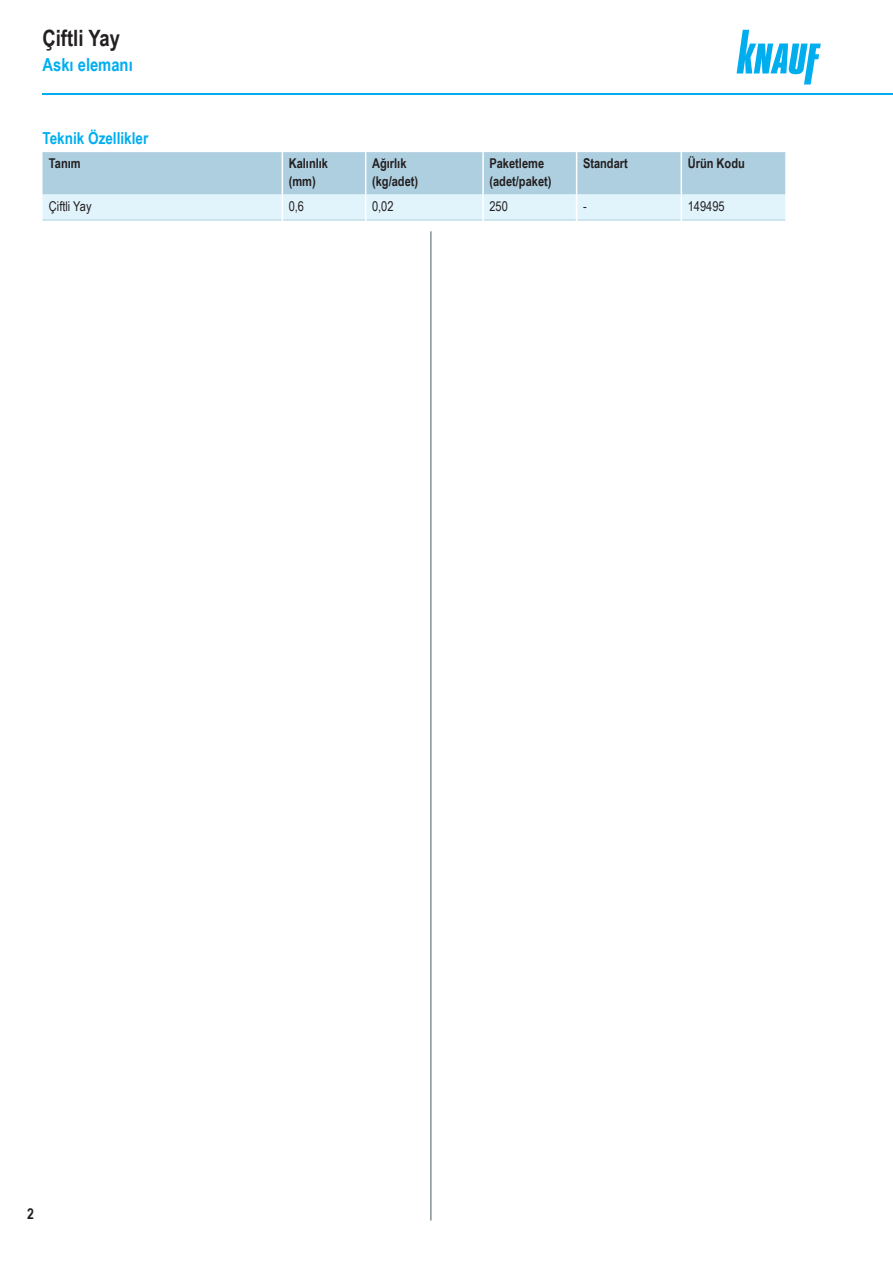
<style>
.page{position:relative;width:893px;height:1263px;background:#fff}
.page>*{position:absolute;margin:0;border:0;box-sizing:border-box;transform-origin:0 0}
.Ue1_Kap_li-S_TB{font:700 22.5px "Arial Narrow";color:#231f20}
.Ue1_Kap_li-S_TB-2{font:700 18px "Arial Narrow";color:#00aeef}
.Ue3_Beschreibung_11{font:700 16.5px "Arial Narrow";color:#00aeef}
.t1{font:700 15px "Arial Narrow";color:#231f20}
.Tab_Kopf_TB{font:700 13.5px "Arial Narrow";color:#231f20}
.Text_TB{font:13.5px "Arial Narrow";color:#231f20}
.Tab_Text_TB{font:13.5px "Arial Narrow";color:#231f20}
</style>
<div class="page">
<svg style="left:737px;top:30px;width:84px;height:54px"></svg>
<hr style="left:43px;top:220px;width:239px;height:1px;background:#aecfe0">
<hr style="left:366px;top:220px;width:116px;height:1px;background:#aecfe0">
<hr style="left:484px;top:220px;width:92px;height:1px;background:#aecfe0">
<hr style="left:577px;top:220px;width:104px;height:1px;background:#aecfe0">
<hr style="left:682px;top:220px;width:103px;height:1px;background:#aecfe0">
<hr style="left:283px;top:220px;width:82px;height:1px;background:#aecfe0">
<svg style="left:43px;top:152px;width:743px;height:68px;background:#c1ddea"></svg>
<hr style="left:282px;top:152px;width:1px;height:43px;background:#fff">
<hr style="left:365px;top:152px;width:1px;height:43px;background:#fff">
<hr style="left:482px;top:152px;width:2px;height:43px;background:#fff">
<hr style="left:576px;top:152px;width:1px;height:43px;background:#fff">
<hr style="left:681px;top:152px;width:1px;height:43px;background:#fff">
<hr style="left:785px;top:152px;width:2px;height:43px;background:#fff">
<hr style="left:43px;top:94px;width:850px;height:1px;background:#00aeef">
<hr style="left:430px;top:231px;width:2px;height:989px;background:#869096">
<p class="Ue1_Kap_li-S_TB" style="left:43px;top:21px;width:79px">Çiftli Yay</p>
<p class="Ue1_Kap_li-S_TB-2" style="left:43px;top:51px;width:92px">Askı elemanı</p>
<p class="Ue3_Beschreibung_11" style="left:43px;top:125px;width:107px">Teknik Özellikler</p>
<p class="Tab_Kopf_TB" style="left:49px;top:153px;width:33px">Tanım</p>
<p class="Tab_Kopf_TB" style="left:289px;top:153px;width:41px">Kalınlık</p>
<p class="Tab_Kopf_TB" style="left:289px;top:171px;width:29px">(mm)</p>
<p class="Tab_Kopf_TB" style="left:372px;top:153px;width:36px">Ağırlık</p>
<p class="Tab_Kopf_TB" style="left:372px;top:171px;width:48px">(kg/adet)</p>
<p class="Tab_Kopf_TB" style="left:489px;top:153px;width:56px">Paketleme</p>
<p class="Tab_Kopf_TB" style="left:489px;top:171px;width:64px">(adet/paket)</p>
<p class="Tab_Kopf_TB" style="left:583px;top:153px;width:46px">Standart</p>
<p class="Tab_Kopf_TB" style="left:688px;top:153px;width:59px">Ürün Kodu</p>
<p class="Tab_Text_TB" style="left:49px;top:196px;width:44px">Çiftli Yay</p>
<p class="Tab_Text_TB" style="left:289px;top:196px;width:17px">0,6</p>
<p class="Text_TB" style="left:372px;top:196px;width:23px">0,02</p>
<p class="Text_TB" style="left:489px;top:196px;width:20px">250</p>
<p class="Text_TB" style="left:583px;top:196px;width:5px">-</p>
<p class="Text_TB" style="left:688px;top:196px;width:38px">149495</p>
<p class="t1" style="left:27px;top:1202px;width:8px">2</p>
</div>
